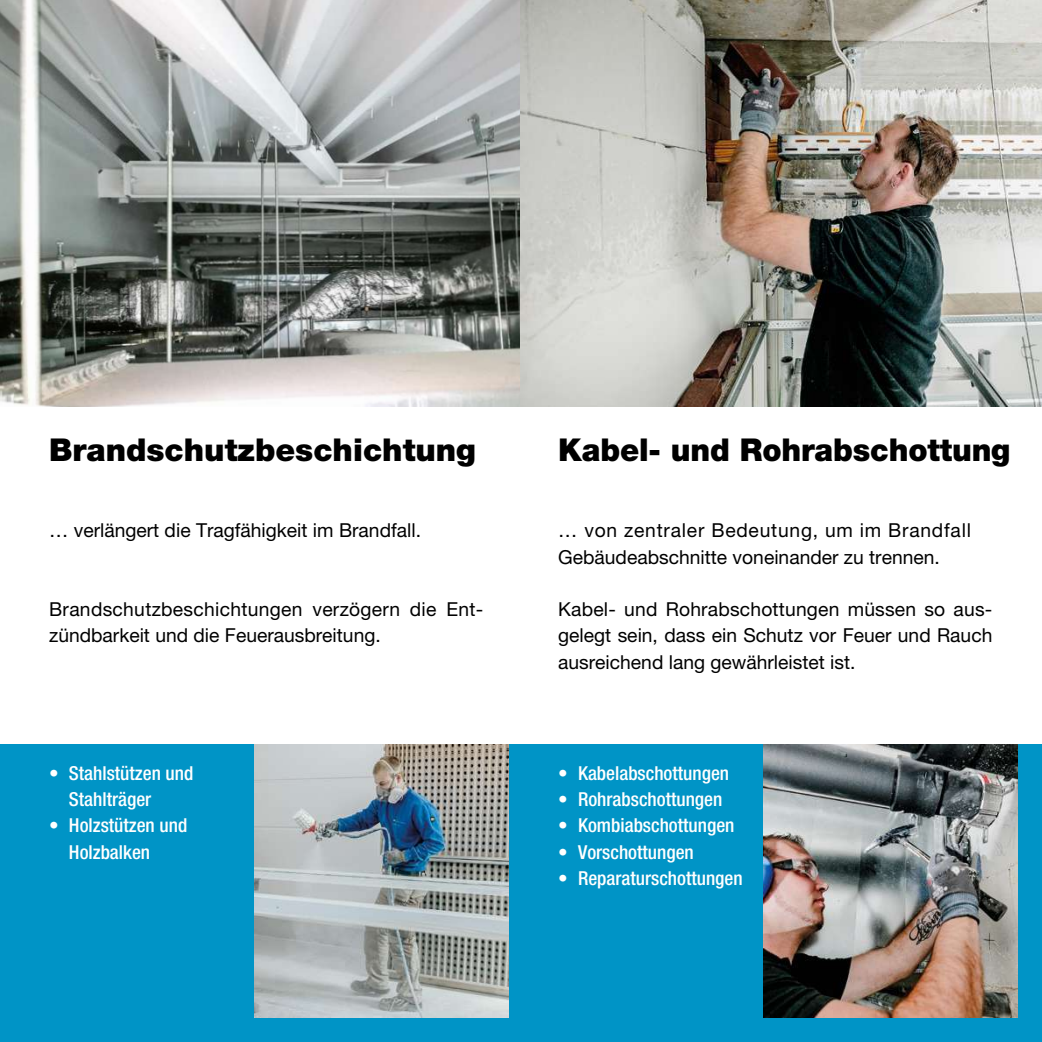
<style>
.page{position:relative;width:1042px;height:1042px;background:#fff}
.page>*{position:absolute;margin:0;border:0;box-sizing:border-box;transform-origin:0 0}
.t1{font:900 31.5px "Helvetica Neue LT";color:#000}
.t2{font:19.25px/26.2px "Helvetica Neue LT";color:#000}
.t3{font:500 condensed 19.25px/26.2px "Helvetica Neue LT";color:#fff}
</style>
<div class="page">
<div style="left:0;top:744px;width:521px;height:298px;background:#0094c6"></div>
<div style="left:515px;top:744px;width:527px;height:298px;background:#0094c6"></div>
<img style="left:0;top:0;width:521px;height:407px">
<img style="left:521px;top:0;width:521px;height:407px">
<img style="left:254px;top:744px;width:254px;height:273px">
<img style="left:763px;top:744px;width:254px;height:273px">
<h1 class="t1" style="left:49px;top:431px;width:428px">Brandschutzbeschichtung</h1>
<h1 class="t1" style="left:558px;top:431px;width:454px">Kabel- und Rohrabschottung</h1>
<p class="t2" style="left:49px;top:517px;width:373px">… verlängert die Tragfähigkeit im Brandfall.</p>
<p class="t2" style="left:49px;top:596px;width:436px">Brandschutzbeschichtungen verzögern die Ent&shy;zündbarkeit und die Feuerausbreitung.</p>
<p class="t3" style="left:69px;top:759px;width:126px;text-indent:-20px">• Stahlstützen und<br>Stahlträger</p>
<p class="t3" style="left:69px;top:812px;width:120px;text-indent:-20px">• Holzstützen und<br>Holzbalken</p>
<p class="t2" style="left:558px;top:517px;width:414px">… von zentraler Bedeutung, um im Brandfall<br>Gebäudeabschnitte voneinander zu trennen.</p>
<p class="t2" style="left:558px;top:596px;width:436px;text-align:justify">Kabel- und Rohrabschottungen müssen so aus&shy;gelegt sein, dass ein Schutz vor Feuer und Rauch ausreichend lang gewährleistet ist.</p>
<p class="t3" style="left:558px;top:759px;width:172px">• Kabelabschottungen</p>
<p class="t3" style="left:558px;top:786px;width:166px">• Rohrabschottungen</p>
<p class="t3" style="left:558px;top:812px;width:178px">• Kombiabschottungen</p>
<p class="t3" style="left:558px;top:838px;width:137px">• Vorschottungen</p>
<p class="t3" style="left:558px;top:864px;width:186px">• Reparaturschottungen</p>
</div>
